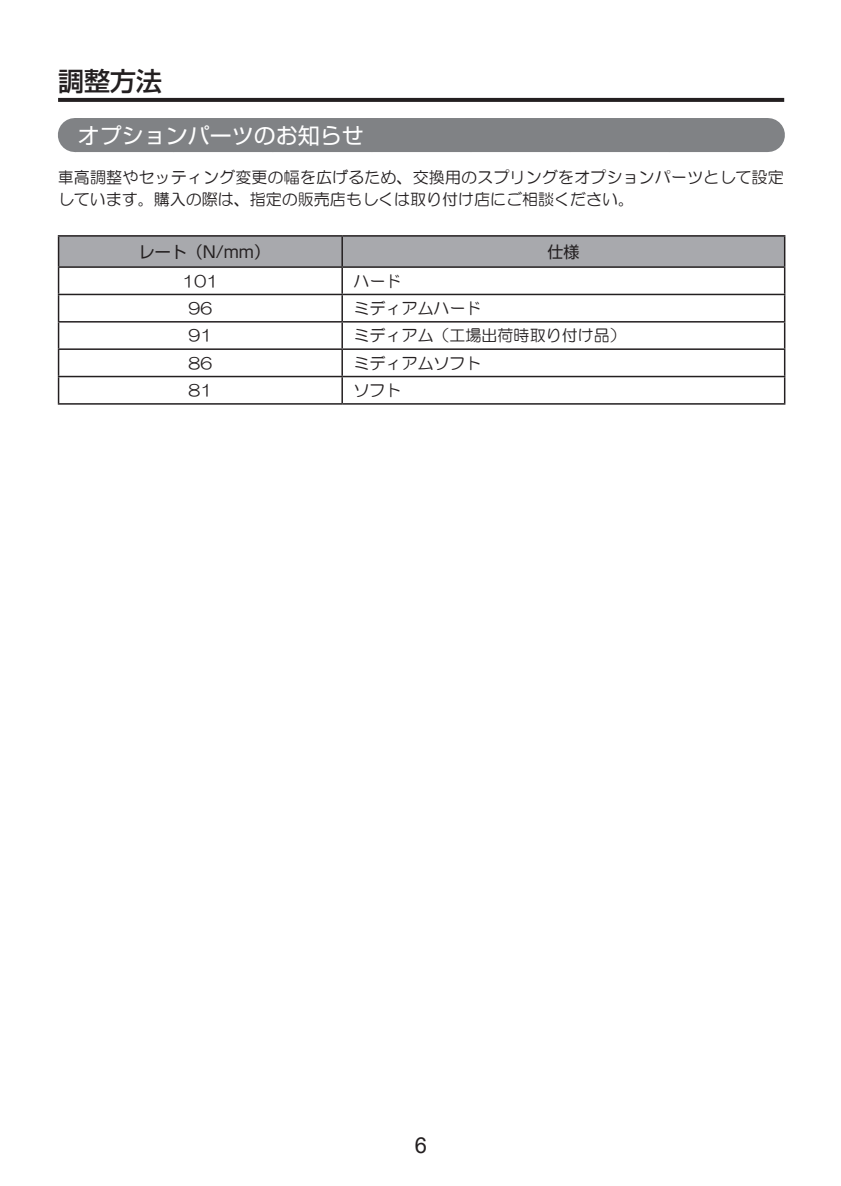
<style>
.page{position:relative;width:841px;height:1186px;background:#fff}
.page>*{position:absolute;margin:0;border:0;box-sizing:border-box;transform-origin:0 0}
.t1{font:500 26px "Shin Go Pro";color:#231f20}
.t2{font:22px "Shin Go Pro";color:#fff}
.t3{font:22px "Arial";color:#231f20}
.t4{font:16px/22px "HG Maru Gothic MPRO";color:#231f20}
.t5{font:16px "Shin Go Pro";color:#231f20}
</style>
<div class="page">
<svg style="left:58px;top:98px;width:726px;height:4px;background:#272425"></svg>
<div style="left:75px;top:118px;width:691px;height:34px;background:#808285"></div>
<hr style="left:766px;top:118px;width:1px;height:34px;background:#808285">
<hr style="left:58px;top:235px;width:284px;height:1px;background:#231f20">
<hr style="left:342px;top:235px;width:443px;height:1px;background:#231f20">
<hr style="left:783px;top:236px;width:2px;height:30px;background:#231f20">
<hr style="left:342px;top:266px;width:443px;height:2px;background:#231f20">
<hr style="left:783px;top:268px;width:2px;height:25px;background:#231f20">
<hr style="left:342px;top:293px;width:443px;height:2px;background:#231f20">
<hr style="left:783px;top:295px;width:2px;height:26px;background:#231f20">
<hr style="left:342px;top:321px;width:443px;height:1px;background:#231f20">
<hr style="left:783px;top:322px;width:2px;height:26px;background:#231f20">
<hr style="left:342px;top:348px;width:443px;height:2px;background:#231f20">
<hr style="left:783px;top:350px;width:2px;height:25px;background:#231f20">
<svg style="left:58px;top:236px;width:726px;height:167px"></svg>
<hr style="left:342px;top:375px;width:443px;height:2px;background:#231f20">
<hr style="left:341px;top:377px;width:2px;height:26px;background:#231f20">
<hr style="left:783px;top:377px;width:2px;height:26px;background:#231f20">
<hr style="left:58px;top:403px;width:284px;height:1px;background:#231f20">
<hr style="left:342px;top:403px;width:443px;height:1px;background:#231f20">
<h1 class="t1" style="left:58px;top:59px;width:105px">調整方法</h1>
<h2 class="t2" style="left:78px;top:117px;width:288px">オプションパーツのお知らせ</h2>
<p class="t4" style="left:58px;top:166px;width:727px">車高調整やセッティング変更の幅を広げるため、交換用のスプリングをオプションパーツとして設定しています。購入の際は、指定の販売店もしくは取り付け店にご相談ください。</p>
<p class="t5" style="left:139px;top:238px;width:133px">レート（N/mm）</p>
<p class="t5" style="left:547px;top:238px;width:33px">仕様</p>
<p class="t4" style="left:182px;top:270px;width:37px">101</p>
<p class="t4" style="left:353px;top:270px;width:49px">ハード</p>
<p class="t4" style="left:188px;top:297px;width:25px">96</p>
<p class="t4" style="left:353px;top:297px;width:129px">ミディアムハード</p>
<p class="t4" style="left:188px;top:324px;width:25px">91</p>
<p class="t4" style="left:353px;top:324px;width:273px">ミディアム（工場出荷時取り付け品）</p>
<p class="t4" style="left:188px;top:352px;width:25px">86</p>
<p class="t4" style="left:353px;top:352px;width:129px">ミディアムソフト</p>
<p class="t4" style="left:188px;top:379px;width:25px">81</p>
<p class="t4" style="left:353px;top:379px;width:49px">ソフト</p>
<h2 class="t3" style="left:414px;top:1129px;width:14px">6</h2>
</div>
